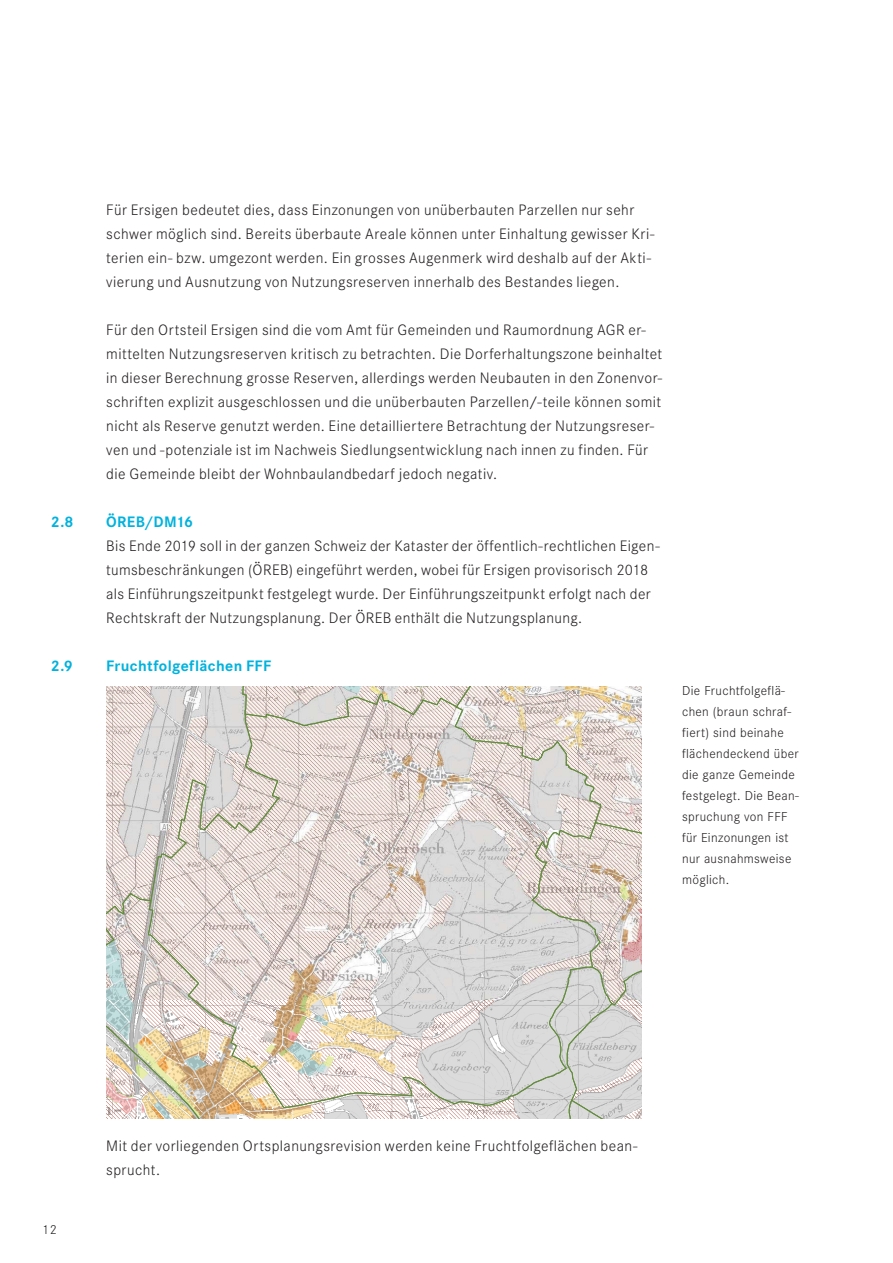
<style>
.page{position:relative;width:893px;height:1263px;background:#fff}
.page>*{position:absolute;margin:0;border:0;box-sizing:border-box;transform-origin:0 0}
.t1{font:300 15.75px/24px "Corporate S Pro";letter-spacing:.025em;color:#231f20}
.t2{font:700 15.75px "Corporate S Pro";letter-spacing:.025em;color:#00b2dd}
.t3{font:300 13.5px/21px "Corporate S Pro";letter-spacing:.025em;color:#231f20}
</style>
<div class="page">
<svg style="left:106px;top:686px;width:536px;height:432px;background:#dbd3cc"></svg>
<p class="t1" style="left:106px;top:200px;width:550px">Für Ersigen bedeutet dies, dass Einzonungen von unüberbauten Parzellen nur sehr schwer möglich sind. Bereits überbaute Areale können unter Einhaltung gewisser Kri&shy;terien ein- bzw. umgezont werden. Ein grosses Augenmerk wird deshalb auf der Akti&shy;vierung und Ausnutzung von Nutzungsreserven innerhalb des Bestandes liegen.</p>
<p class="t1" style="left:106px;top:320px;width:557px">Für den Ortsteil Ersigen sind die vom Amt für Gemeinden und Raumordnung AGR er&shy;mittelten Nutzungsreserven kritisch zu betrachten. Die Dorferhaltungszone beinhaltet in dieser Berechnung grosse Reserven, allerdings werden Neubauten in den Zonenvor&shy;schriften explizit ausgeschlossen und die unüberbauten Parzellen/-teile können somit nicht als Reserve genutzt werden. Eine detailliertere Betrachtung der Nutzungsreser&shy;ven und -potenziale ist im Nachweis Siedlungsentwicklung nach innen zu finden. Für die Gemeinde bleibt der Wohnbaulandbedarf jedoch negativ.</p>
<p class="t2" style="left:51px;top:516px;width:24px">2.8</p>
<p class="t2" style="left:106px;top:516px;width:89px">ÖREB/DM16</p>
<p class="t1" style="left:106px;top:536px;width:555px">Bis Ende 2019 soll in der ganzen Schweiz der Kataster der öffentlich-rechtlichen Eigen&shy;tumsbeschränkungen (ÖREB) eingeführt werden, wobei für Ersigen provisorisch 2018 als Einführungszeitpunkt festgelegt wurde. Der Einführungszeitpunkt erfolgt nach der Rechtskraft der Nutzungsplanung. Der ÖREB enthält die Nutzungsplanung.</p>
<p class="t2" style="left:51px;top:660px;width:23px">2.9</p>
<p class="t2" style="left:106px;top:660px;width:167px">Fruchtfolgeflächen FFF</p>
<p class="t3" style="left:682px;top:681px;width:118px">Die Fruchtfolgeflä&shy;chen (braun schraf&shy;fiert) sind beinahe flächendeckend über die ganze Gemeinde festgelegt. Die Bean&shy;spruchung von FFF für Einzonungen ist nur ausnahmsweise möglich.</p>
<p class="t3" style="left:42px;top:1220px;width:16px">12</p>
<p class="t1" style="left:106px;top:1136px;width:533px">Mit der vorliegenden Ortsplanungsrevision werden keine Fruchtfolgeflächen bean&shy;sprucht.</p>
</div>
